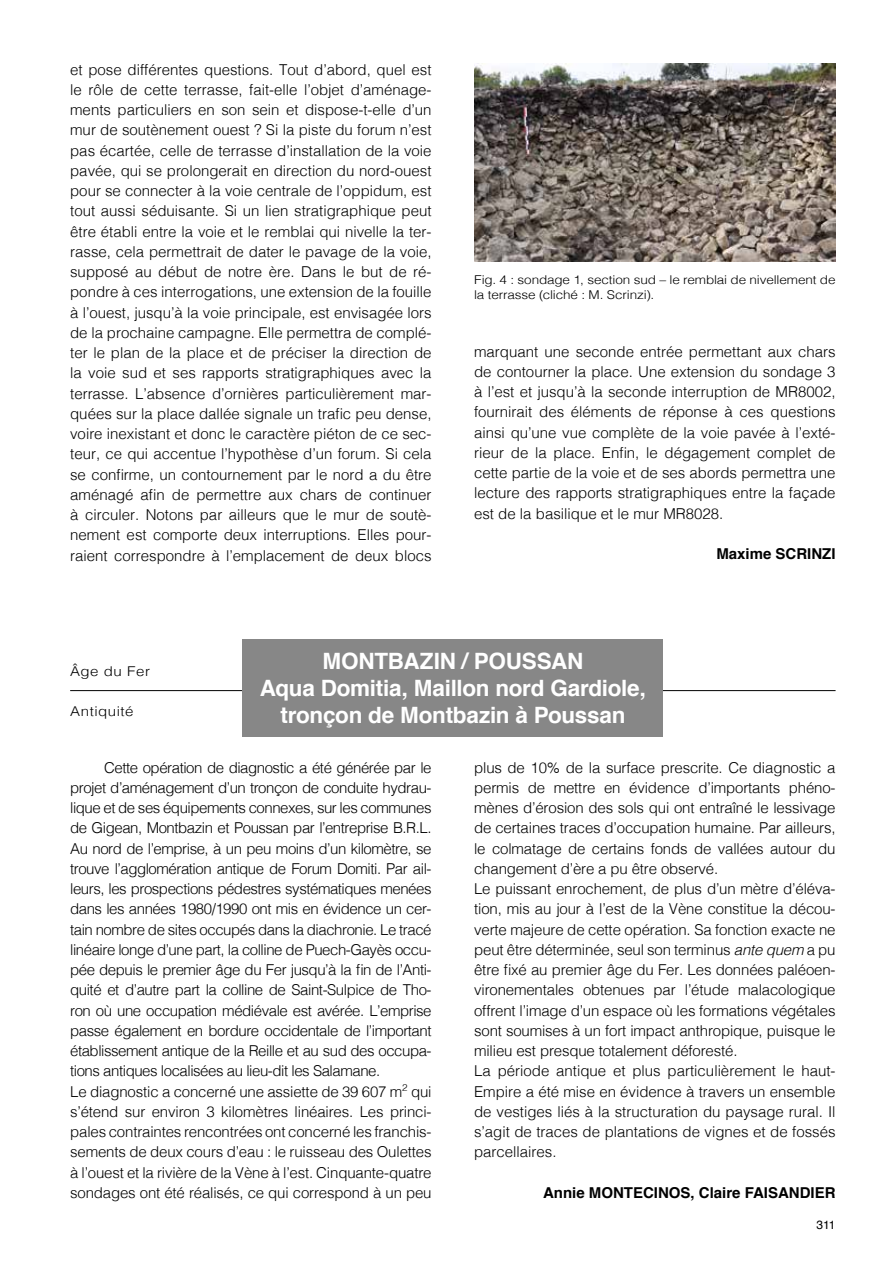
<style>
.page{position:relative;width:893px;height:1263px;background:#fff}
.page>*{position:absolute;margin:0;border:0;box-sizing:border-box;transform-origin:0 0}
.t1{font:700 22.5px/27px "Helvetica";letter-spacing:-.01em;color:#fff;text-align:center}
.t2{font:300 15px/20.2px "Helvetica";letter-spacing:-.01em;color:#000;text-align:justify}
.t3{font:300 15px/20.2px "Helvetica";letter-spacing:-.03em;color:#000}
.t4{font:700 15px "Helvetica";color:#000}
.t5{font:300 13.5px "Helvetica";letter-spacing:.035em;color:#000;scale:1.11 1}
.t6{font:300 12.15px/15px "Helvetica";letter-spacing:-.01em;color:#000;scale:1.11 1}
.t7{font:12px "Helvetica";color:#000}
.s1{font-style:italic}
</style>
<div class="page">
<img style="left:474px;top:64px;width:362px;height:198px">
<hr style="left:70px;top:690px;width:766px;height:1px;background:#000">
<div style="left:242px;top:639px;width:421px;height:98px;background:#878787"></div>
<p class="t2" style="left:70px;top:58px;width:363px">et pose différentes questions. Tout d’abord, quel est le rôle de cette terrasse, fait-elle l’objet d’aménage&shy;ments particuliers en son sein et dispose-t-elle d’un mur de soutènement ouest ? Si la piste du forum n’est pas écartée, celle de terrasse d’installation de la voie pavée, qui se prolongerait en direction du nord-ouest pour se connecter à la voie centrale de l’oppidum, est tout aussi séduisante. Si un lien stratigraphique peut être établi entre la voie et le remblai qui nivelle la ter&shy;rasse, cela permettrait de dater le pavage de la voie, supposé au début de notre ère. Dans le but de ré&shy;pondre à ces interrogations, une extension de la fouille à l’ouest, jusqu’à la voie principale, est envisagée lors de la prochaine campagne. Elle permettra de complé&shy;ter le plan de la place et de préciser la direction de la voie sud et ses rapports stratigraphiques avec la terrasse. L’absence d’ornières particulièrement mar&shy;quées sur la place dallée signale un trafic peu dense, voire inexistant et donc le caractère piéton de ce sec&shy;teur, ce qui accentue l’hypothèse d’un forum. Si cela se confirme, un contournement par le nord a du être aménagé afin de permettre aux chars de continuer à circuler. Notons par ailleurs que le mur de soutè&shy;nement est comporte deux interruptions. Elles pour&shy;raient correspondre à l’emplacement de deux blocs</p>
<p class="t6" style="left:474px;top:271px;width:327px">Fig. 4 : sondage 1, section sud – le remblai de nivellement de la terrasse (cliché : M. Scrinzi).</p>
<p class="t2" style="left:474px;top:340px;width:363px">marquant une seconde entrée permettant aux chars de contourner la place. Une extension du sondage 3 à l’est et jusqu’à la seconde interruption de MR8002, fournirait des éléments de réponse à ces questions ainsi qu’une vue complète de la voie pavée à l’exté&shy;rieur de la place. Enfin, le dégagement complet de cette partie de la voie et de ses abords permettra une lecture des rapports stratigraphiques entre la façade est de la basilique et le mur MR8028.</p>
<p class="t4" style="left:716px;top:542px;width:121px">Maxime SCRINZI</p>
<p class="t5" style="left:70px;top:660px;width:73px">Âge du Fer</p>
<p class="t5" style="left:70px;top:699px;width:59px">Antiquité</p>
<h1 class="t1" style="left:260px;top:648px;width:388px">MONTBAZIN / POUSSAN<br>Aqua Domitia, Maillon nord Gardiole, tronçon de Montbazin à Poussan</h1>
<p class="t3" style="left:70px;top:756px;width:363px;text-indent:34px">Cette opération de diagnostic a été générée par le projet d’aménagement d’un tronçon de conduite hydrau&shy;lique et de ses équipements connexes, sur les communes de Gigean, Montbazin et Poussan par l’entreprise B.R.L.<br>Au nord de l’emprise, à un peu moins d’un kilomètre, se trouve l’agglomération antique de Forum Domiti. Par ail&shy;leurs, les prospections pédestres systématiques menées dans les années 1980/1990 ont mis en évidence un cer&shy;tain nombre de sites occupés dans la diachronie. Le tracé linéaire longe d’une part, la colline de Puech-Gayès occu&shy;pée depuis le premier âge du Fer jusqu’à la fin de l’Anti&shy;quité et d’autre part la colline de Saint-Sulpice de Tho&shy;ron où une occupation médiévale est avérée. L’emprise passe également en bordure occidentale de l’important établissement antique de la Reille et au sud des occupa&shy;tions antiques localisées au lieu-dit les Salamane.<br>Le diagnostic a concerné une assiette de 39 607 m<sup>2</sup> qui s’étend sur environ 3 kilomètres linéaires. Les princi&shy;pales contraintes rencontrées ont concerné les franchis&shy;sements de deux cours d’eau : le ruisseau des Oulettes à l’ouest et la rivière de la Vène à l’est. Cinquante-quatre sondages ont été réalisés, ce qui correspond à un peu</p>
<p class="t2" style="left:474px;top:756px;width:363px;text-align:left">plus de 10% de la surface prescrite. Ce diagnostic a permis de mettre en évidence d’importants phéno&shy;mènes d’érosion des sols qui ont entraîné le lessivage de certaines traces d’occupation humaine. Par ailleurs, le colmatage de certains fonds de vallées autour du changement d’ère a pu être observé.<br>Le puissant enrochement, de plus d’un mètre d’éléva&shy;tion, mis au jour à l’est de la Vène constitue la décou&shy;verte majeure de cette opération. Sa fonction exacte ne peut être déterminée, seul son terminus <span class="s1">ante quem</span> a pu être fixé au premier âge du Fer. Les données paléoen&shy;vironementales obtenues par l’étude malacologique offrent l’image d’un espace où les formations végétales sont soumises à un fort impact anthropique, puisque le milieu est presque totalement déforesté.<br>La période antique et plus particulièrement le haut-Empire a été mise en évidence à travers un ensemble de vestiges liés à la structuration du paysage rural. Il s’agit de traces de plantations de vignes et de fossés parcellaires.</p>
<p class="t4" style="left:543px;top:1180px;width:294px">Annie MONTECINOS, Claire FAISANDIER</p>
<p class="t7" style="left:816px;top:1216px;width:21px">311</p>
</div>
